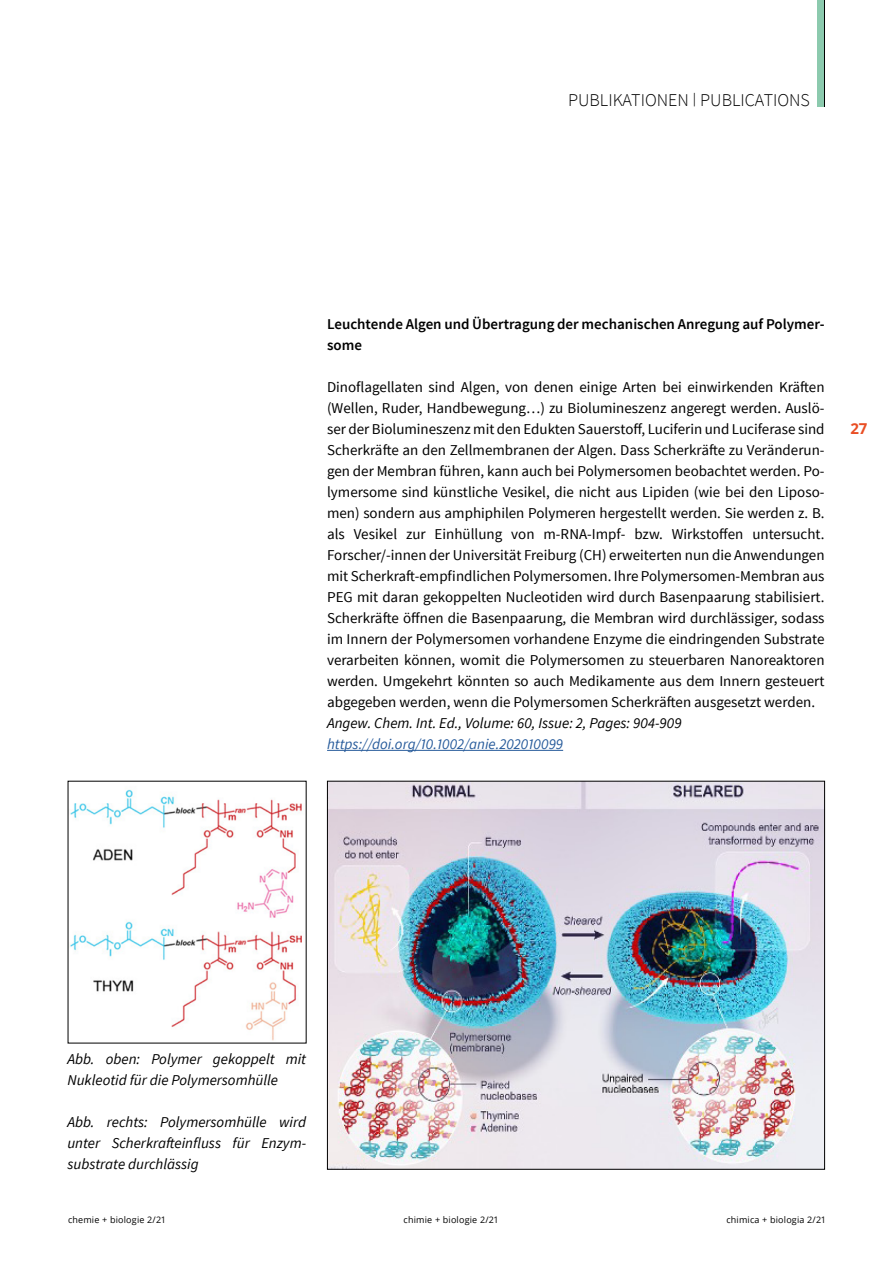
<style>
.page{position:relative;width:893px;height:1263px;background:#fff}
.page>*{position:absolute;margin:0;border:0;box-sizing:border-box;transform-origin:0 0}
.t1{font:300 18px "Source Sans Pro";color:#000}
.t2{font:15px/21px "Source Sans Pro";color:#000;text-align:justify}
.t3{font:italic 15px/21px "Source Sans Pro";color:#000}
.t4{font:600 15px/21px "Source Sans Pro";color:#000}
.t5{font:italic 15px "Source Sans Pro";color:#275b9b}
.t6{font:700 15px "Open Sans";color:#e94e24}
.t7{font:9px "Open Sans";letter-spacing:.02em;color:#000}
</style>
<div class="page">
<hr style="left:824px;top:0;width:1px;height:106px;background:#000">
<div style="left:817px;top:0;width:7px;height:106px;background:#8ccaae"></div>
<hr style="left:327px;top:750px;width:236px;height:1px;background:#275b9b">
<img style="left:329px;top:783px;width:494px;height:384px">
<img style="left:70px;top:789px;width:232px;height:252px">
<p class="t1" style="left:568px;top:89px;width:243px">PUBLIKATIONEN <sup>|</sup> PUBLICATIONS</p>
<p class="t4" style="left:327px;top:314px;width:499px">Leuchtende Algen und Übertragung der mechanischen Anregung auf Polymer&shy;some</p>
<p class="t2" style="left:327px;top:377px;width:499px">Dinoflagellaten sind Algen, von denen einige Arten bei einwirkenden Kräften (Wellen, Ruder, Handbewegung…) zu Biolumineszenz angeregt werden. Auslö&shy;ser der Biolumineszenz mit den Edukten Sauerstoff, Luciferin und Luciferase sind Scherkräfte an den Zellmembranen der Algen. Dass Scherkräfte zu Veränderun&shy;gen der Membran führen, kann auch bei Polymersomen beobachtet werden. Po&shy;lymersome sind künstliche Vesikel, die nicht aus Lipiden (wie bei den Liposo&shy;men) sondern aus amphiphilen Polymeren hergestellt werden. Sie werden z. B. als Vesikel zur Einhüllung von m-RNA-Impf- bzw. Wirkstoffen untersucht.<br>Forscher/-innen der Universität Freiburg (CH) erweiterten nun die Anwendungen mit Scherkraft-empfindlichen Polymersomen. Ihre Polymersomen-Membran aus PEG mit daran gekoppelten Nucleotiden wird durch Basenpaarung stabilisiert.<br>Scherkräfte öffnen die Basenpaarung, die Membran wird durchlässiger, sodass im Innern der Polymersomen vorhandene Enzyme die eindringenden Substrate verarbeiten können, womit die Polymersomen zu steuerbaren Nanoreaktoren werden. Umgekehrt könnten so auch Medikamente aus dem Innern gesteuert abgegeben werden, wenn die Polymersomen Scherkräften ausgesetzt werden.</p>
<p class="t3" style="left:327px;top:713px;width:356px">Angew. Chem. Int. Ed., Volume: 60, Issue: 2, Pages: 904-909</p>
<p class="t5" style="left:327px;top:735px;width:238px">https://doi.org/10.1002/anie.202010099</p>
<p class="t6" style="left:850px;top:418px;width:19px">27</p>
<p class="t3" style="left:67px;top:1049px;width:240px">Abb. oben: Polymer gekoppelt mit<br>Nukleotid für die Polymersomhülle</p>
<p class="t3" style="left:67px;top:1112px;width:240px;text-align:justify">Abb. rechts: Polymersomhülle wird unter Scherkrafteinfluss für Enzym&shy;substrate durchlässig</p>
<p class="t7" style="left:68px;top:1214px;width:98px">chemie + biologie 2/21</p>
<p class="t7" style="left:404px;top:1214px;width:96px">chimie + biologie 2/21</p>
<p class="t7" style="left:726px;top:1214px;width:100px">chimica + biologia 2/21</p>
</div>
